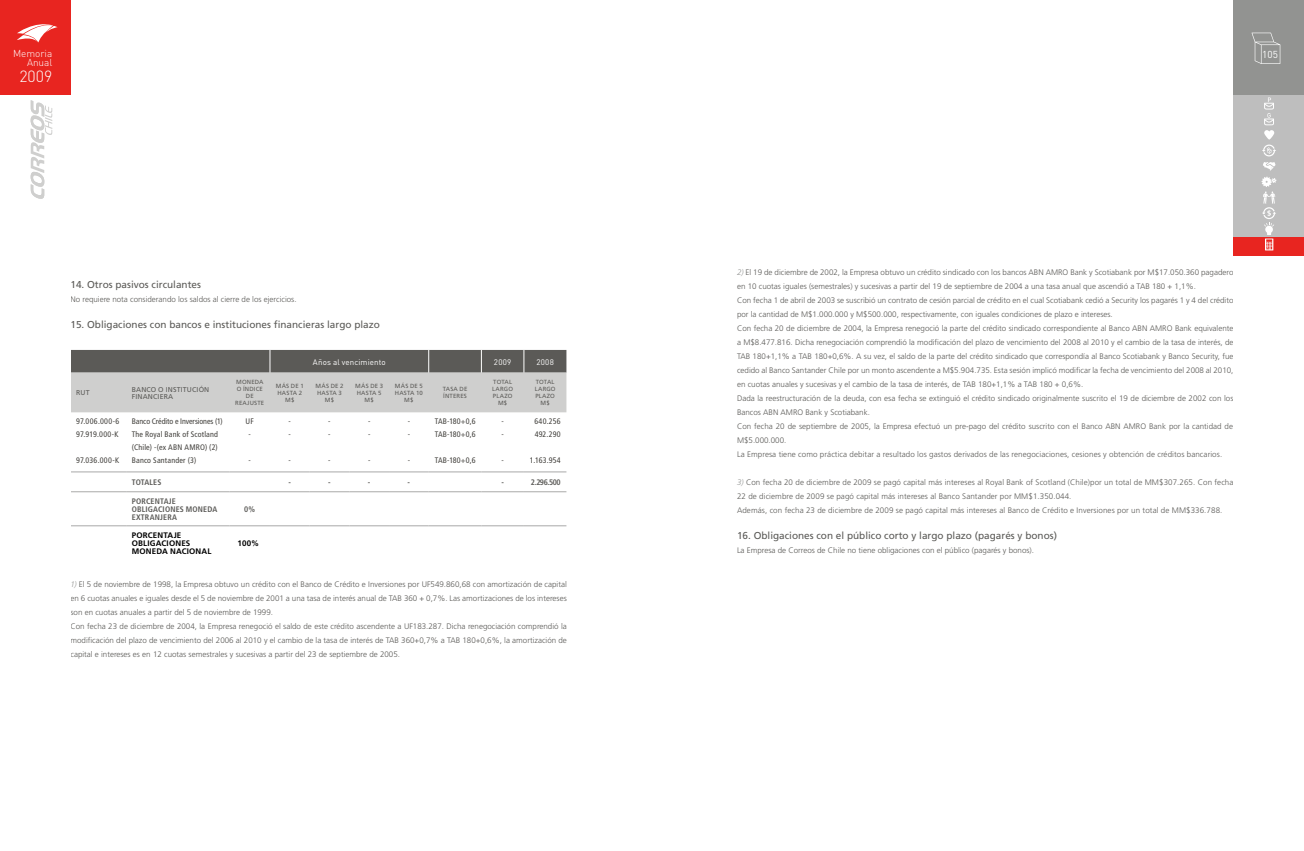
<style>
.page{position:relative;width:1304px;height:851px;background:#fff}
.page>*{position:absolute;margin:0;border:0;box-sizing:border-box;transform-origin:0 0}
.t1{font:300 16px "DIN";color:#fff}
.t2{font:10px "Frutiger LT Std";color:#5b5a57}
.t3{font:300 10px/9px "DIN";color:#fff;text-align:right}
.t4{font:10px "DIN";color:#fff}
.t5{font:300 8px/14px "Frutiger LT Std";color:#5b5a57}
.t6{font:condensed 8px/12.8px "Frutiger LT Std";letter-spacing:.02em;color:#42403c}
.t7{font:700 condensed 8px/8px "Frutiger LT Std";letter-spacing:.02em;color:#5b5a57}
.t8{font:700 8px/8px "Frutiger LT Std";letter-spacing:.02em;color:#000}
.t9{font:8px "DIN";letter-spacing:.015em;color:#fff}
.t10{font:condensed 8px/12.8px "Frutiger LT Std";letter-spacing:.045em;color:#42403c}
.t11{font:condensed 8px/12.8px "Frutiger LT Std";color:#42403c}
.t12{font:7px/7px "Frutiger LT Std";letter-spacing:.025em;color:#5b5a57}
.t13{font:6px/7px "Frutiger LT Std";letter-spacing:.03em;color:#5b5a57;text-align:center}
.s1{font-style:italic;color:#929391}
</style>
<div class="page">
<svg style="left:71px;top:350px;width:495px;height:62px;background:#a5a5a3"></svg>
<hr style="left:70px;top:471px;width:56px;height:1px;background:#a9a9a8">
<hr style="left:126px;top:471px;width:104px;height:1px;background:#a9a9a8">
<hr style="left:230px;top:471px;width:40px;height:1px;background:#a9a9a8">
<hr style="left:270px;top:471px;width:40px;height:1px;background:#a9a9a8">
<hr style="left:310px;top:471px;width:39px;height:1px;background:#a9a9a8">
<hr style="left:349px;top:471px;width:40px;height:1px;background:#a9a9a8">
<hr style="left:389px;top:471px;width:40px;height:1px;background:#a9a9a8">
<hr style="left:429px;top:471px;width:52px;height:1px;background:#a9a9a8">
<hr style="left:481px;top:471px;width:43px;height:1px;background:#a9a9a8">
<hr style="left:524px;top:471px;width:42px;height:1px;background:#a9a9a8">
<hr style="left:70px;top:491px;width:56px;height:1px;background:#a9a9a8">
<hr style="left:126px;top:491px;width:104px;height:1px;background:#a9a9a8">
<hr style="left:230px;top:491px;width:40px;height:1px;background:#a9a9a8">
<hr style="left:270px;top:491px;width:40px;height:1px;background:#a9a9a8">
<hr style="left:310px;top:491px;width:39px;height:1px;background:#a9a9a8">
<hr style="left:349px;top:491px;width:40px;height:1px;background:#a9a9a8">
<hr style="left:389px;top:491px;width:40px;height:1px;background:#a9a9a8">
<hr style="left:429px;top:491px;width:52px;height:1px;background:#a9a9a8">
<hr style="left:481px;top:491px;width:43px;height:1px;background:#a9a9a8">
<hr style="left:524px;top:491px;width:42px;height:1px;background:#a9a9a8">
<hr style="left:70px;top:525px;width:56px;height:1px;background:#a9a9a8">
<hr style="left:126px;top:525px;width:104px;height:1px;background:#a9a9a8">
<hr style="left:230px;top:525px;width:40px;height:1px;background:#a9a9a8">
<hr style="left:270px;top:525px;width:40px;height:1px;background:#a9a9a8">
<hr style="left:310px;top:525px;width:39px;height:1px;background:#a9a9a8">
<hr style="left:349px;top:525px;width:40px;height:1px;background:#a9a9a8">
<hr style="left:389px;top:525px;width:40px;height:1px;background:#a9a9a8">
<hr style="left:429px;top:525px;width:52px;height:1px;background:#a9a9a8">
<hr style="left:481px;top:525px;width:43px;height:1px;background:#a9a9a8">
<hr style="left:524px;top:525px;width:42px;height:1px;background:#a9a9a8">
<div style="left:0;top:0;width:70px;height:95px;background:#e82520"></div>
<svg style="left:31px;top:100px;width:21px;height:99px"></svg>
<svg style="left:17px;top:24px;width:41px;height:19px"></svg>
<div style="left:1233px;top:0;width:71px;height:95px;background:#929391"></div>
<div style="left:1233px;top:95px;width:71px;height:160px;background:#bebebe"></div>
<svg style="left:1252px;top:33px;width:28px;height:31px"></svg>
<div style="left:1233px;top:237px;width:71px;height:18px;background:#e82520"></div>
<svg style="left:1263px;top:162px;width:12px;height:8px"></svg>
<svg style="left:1262px;top:97px;width:14px;height:59px"></svg>
<svg style="left:1261px;top:177px;width:15px;height:73px"></svg>
<p class="t3" style="left:13px;top:49px;width:41px">Memoria<br>Anual</p>
<h1 class="t1" style="left:19px;top:67px;width:34px">2009</h1>
<p class="t2" style="left:70px;top:279px;width:132px">14. Otros pasivos circulantes</p>
<p class="t5" style="left:70px;top:292px;width:228px">No requiere nota considerando los saldos al cierre de los ejercicios.</p>
<p class="t2" style="left:70px;top:318px;width:311px">15. Obligaciones con bancos e instituciones financieras largo plazo</p>
<p class="t9" style="left:313px;top:356px;width:74px">Años al vencimiento</p>
<p class="t9" style="left:494px;top:356px;width:19px">2009</p>
<p class="t9" style="left:536px;top:356px;width:19px">2008</p>
<p class="t12" style="left:76px;top:389px;width:15px">RUT</p>
<p class="t12" style="left:132px;top:385px;width:79px">bANCO O INSTITUCIÓN<br>FINANCIERA</p>
<p class="t13" style="left:235px;top:378px;width:31px">MONEDA<br>O íNDICE<br>DE<br>REAJUSTE</p>
<p class="t13" style="left:276px;top:382px;width:29px">MáS DE 1<br>HASTA 2<br>M$</p>
<p class="t13" style="left:316px;top:382px;width:29px">MáS DE 2<br>HASTA 3<br>M$</p>
<p class="t13" style="left:355px;top:382px;width:29px">MáS DE 3<br>HASTA 5<br>M$</p>
<p class="t13" style="left:395px;top:382px;width:30px">MáS DE 5<br>HASTA 10<br>M$</p>
<p class="t13" style="left:443px;top:385px;width:26px;text-align:left">TASA DE íNTERES</p>
<p class="t13" style="left:492px;top:378px;width:22px">TOTAL<br>LARGO<br>PLAZO<br>M$</p>
<p class="t13" style="left:535px;top:378px;width:22px">TOTAL<br>LARGO<br>PLAZO<br>M$</p>
<p class="t10" style="left:76px;top:415px;width:45px">97.006.000-6<br>97.919.000-K</p>
<p class="t6" style="left:76px;top:453px;width:45px">97.036.000-K</p>
<p class="t6" style="left:132px;top:415px;width:92px">Banco Crédito e Inversiones (1)<br>The Royal Bank of Scotland (Chile) -(ex ABN AMRO) (2)<br>Banco Santander (3)</p>
<p class="t6" style="left:246px;top:415px;width:10px;text-align:center">UF -</p>
<p class="t6" style="left:249px;top:453px;width:4px">-</p>
<p class="t11" style="left:435px;top:415px;width:43px">TAB-180+0,6<br>TAB-180+0,6</p>
<p class="t6" style="left:435px;top:453px;width:43px">TAB-180+0,6</p>
<p class="t6" style="left:534px;top:415px;width:28px">640.256<br>492.290</p>
<p class="t6" style="left:530px;top:453px;width:33px">1.163.954</p>
<p class="t6" style="left:289px;top:415px;width:4px">- -</p>
<p class="t6" style="left:289px;top:453px;width:4px">-</p>
<p class="t6" style="left:328px;top:415px;width:4px">- -</p>
<p class="t6" style="left:328px;top:453px;width:4px">-</p>
<p class="t6" style="left:368px;top:415px;width:4px">- -</p>
<p class="t6" style="left:368px;top:453px;width:4px">-</p>
<p class="t6" style="left:408px;top:415px;width:4px">- -</p>
<p class="t6" style="left:408px;top:453px;width:4px">-</p>
<p class="t6" style="left:501px;top:415px;width:4px">- -</p>
<p class="t6" style="left:501px;top:453px;width:4px">-</p>
<p class="t7" style="left:132px;top:478px;width:31px">TOTALES</p>
<p class="t7" style="left:289px;top:478px;width:4px">-</p>
<p class="t7" style="left:328px;top:478px;width:4px">-</p>
<p class="t7" style="left:368px;top:478px;width:4px">-</p>
<p class="t7" style="left:408px;top:478px;width:4px">-</p>
<p class="t7" style="left:501px;top:478px;width:4px">-</p>
<p class="t7" style="left:531px;top:478px;width:31px">2.296.500</p>
<p class="t7" style="left:132px;top:497px;width:87px">PORCENTAJE<br>OBLIGACIONES MONEDA<br>EXTRANJERA</p>
<p class="t7" style="left:244px;top:505px;width:12px">0%</p>
<p class="t8" style="left:132px;top:531px;width:81px">PORCENTAJE<br>ObLIGACIONES<br>MONEDA NACIONAL</p>
<p class="t8" style="left:238px;top:539px;width:23px">100%</p>
<p class="t5" style="left:70px;top:577px;width:498px"><span class="s1">1)</span> El 5 de noviembre de 1998, la Empresa obtuvo un crédito con el Banco de Crédito e Inversiones por UF549.860,68 con amortización de capital en 6 cuotas anuales e iguales desde el 5 de noviembre de 2001 a una tasa de interés anual de TAB 360 + 0,7%. Las amortizaciones de los intereses son en cuotas anuales a partir del 5 de noviembre de 1999.<br>Con fecha 23 de diciembre de 2004, la Empresa renegoció el saldo de este crédito ascendente a UF183.287. Dicha renegociación comprendió la modificación del plazo de vencimiento del 2006 al 2010 y el cambio de la tasa de interés de TAB 360+0,7% a TAB 180+0,6%, la amortización de capital e intereses es en 12 cuotas semestrales y sucesivas a partir del 23 de septiembre de 2005.</p>
<p class="t4" style="left:1262px;top:48px;width:17px">105</p>
<p class="t5" style="left:737px;top:265px;width:498px"><span class="s1">2)</span> El 19 de diciembre de 2002, la Empresa obtuvo un crédito sindicado con los bancos ABN AMRO Bank y Scotiabank por M$17.050.360 pagadero en 10 cuotas iguales (semestrales) y sucesivas a partir del 19 de septiembre de 2004 a una tasa anual que ascendió a TAB 180 + 1,1%.<br>Con fecha 1 de abril de 2003 se suscribió un contrato de cesión parcial de crédito en el cual Scotiabank cedió a Security los pagarés 1 y 4 del crédito por la cantidad de M$1.000.000 y M$500.000, respectivamente, con iguales condiciones de plazo e intereses.<br>Con fecha 20 de diciembre de 2004, la Empresa renegoció la parte del crédito sindicado correspondiente al Banco ABN AMRO Bank equivalente a M$8.477.816. Dicha renegociación comprendió la modificación del plazo de vencimiento del 2008 al 2010 y el cambio de la tasa de interés, de TAB 180+1,1% a TAB 180+0,6%. A su vez, el saldo de la parte del crédito sindicado que correspondía al Banco Scotiabank y Banco Security, fue cedido al Banco Santander Chile por un monto ascendente a M$5.904.735. Esta sesión implicó modificar la fecha de vencimiento del 2008 al 2010, en cuotas anuales y sucesivas y el cambio de la tasa de interés, de TAB 180+1,1% a TAB 180 + 0,6%.<br>Dada la reestructuración de la deuda, con esa fecha se extinguió el crédito sindicado originalmente suscrito el 19 de diciembre de 2002 con los Bancos ABN AMRO Bank y Scotiabank.<br>Con fecha 20 de septiembre de 2005, la Empresa efectuó un pre-pago del crédito suscrito con el Banco ABN AMRO Bank por la cantidad de M$5.000.000.<br>La Empresa tiene como práctica debitar a resultado los gastos derivados de las renegociaciones, cesiones y obtención de créditos bancarios.</p>
<p class="t5" style="left:737px;top:475px;width:498px"><span class="s1">3)</span> Con fecha 20 de diciembre de 2009 se pagó capital más intereses al Royal Bank of Scotland (Chile)por un total de MM$307.265. Con fecha<br>22 de diciembre de 2009 se pagó capital más intereses al Banco Santander por MM$1.350.044.<br>Además, con fecha 23 de diciembre de 2009 se pagó capital más intereses al Banco de Crédito e Inversiones por un total de MM$336.788.</p>
<p class="t2" style="left:737px;top:529px;width:322px">16. Obligaciones con el público corto y largo plazo (pagarés y bonos)</p>
<p class="t5" style="left:737px;top:543px;width:298px">La Empresa de Correos de Chile no tiene obligaciones con el público (pagarés y bonos).</p>
</div>
